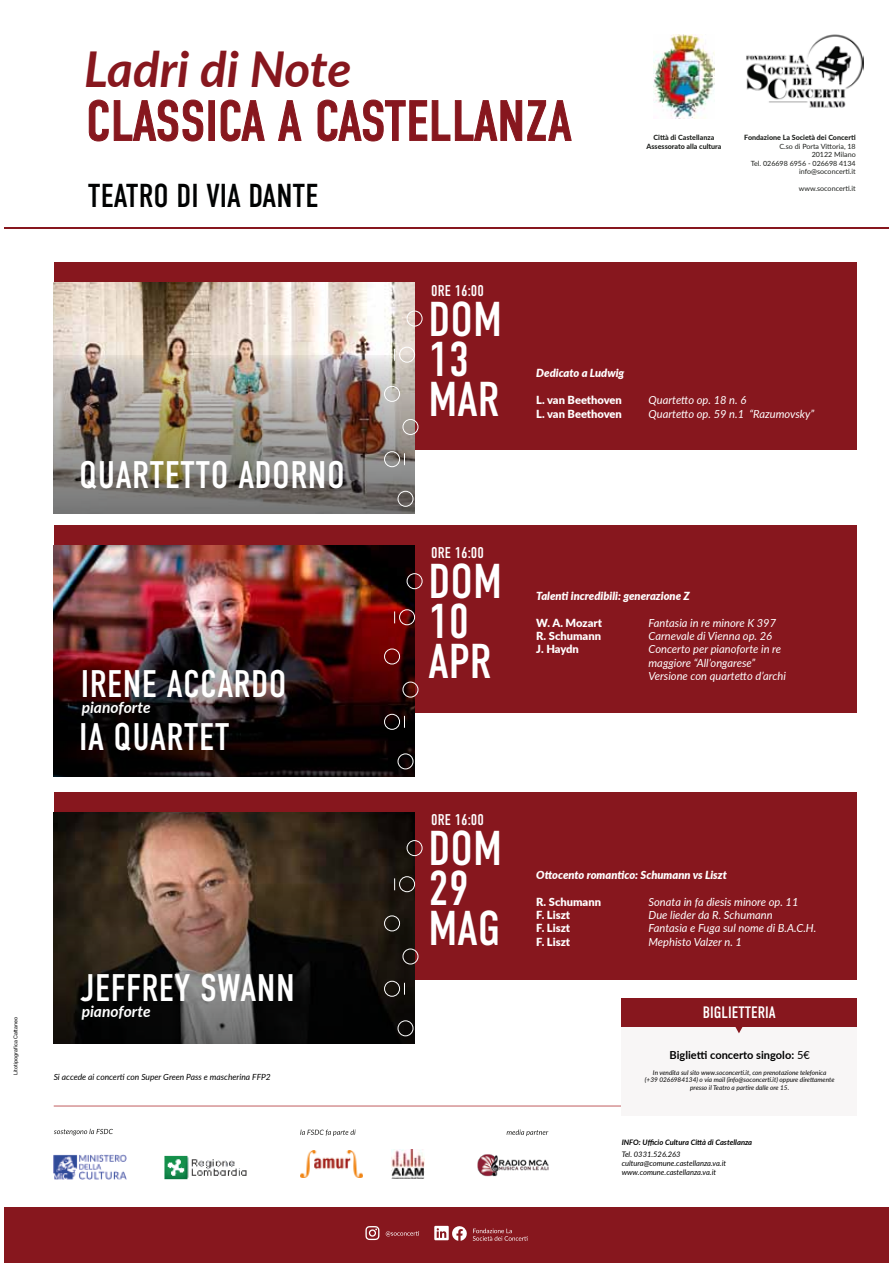
<style>
.page{position:relative;width:893px;height:1263px;background:#fff}
.page>*{position:absolute;margin:0;border:0;box-sizing:border-box;transform-origin:0 0}
.t1{font:56.85px "DIN Condensed";color:#87171e}
.t2{font:italic 700 49.5px "Lato";letter-spacing:-.005em;color:#87171e}
.t3{font:48.9px/39.9px "DIN Condensed";color:#fff}
.t4{font:38.4px "DIN Condensed";letter-spacing:.01em;color:#fff}
.t5{font:33.15px "DIN Condensed";color:#010202}
.t6{font:16.5px "DIN Condensed";color:#fff}
.t7{font:15.6px "DIN Condensed";letter-spacing:.005em;color:#fff}
.t8{font:italic 700 15.6px "Lato";color:#fff}
.t9{font:italic 11.1px/13.4px "Lato";color:#fff}
.t10{font:900 11.1px "Lato";color:#fff}
.t11{font:italic 900 11.1px "Lato";color:#fff}
.t12{font:700 11.1px "Lato";color:#000}
.t13{font:italic 8.4px "Lato";color:#000}
.t14{font:italic 7.5px/9.1px "Lato";color:#000}
.t15{font:italic 700 7.5px "Lato";color:#000}
.t16{font:7.2px/8.6px "Lato";color:#1d1f1c;text-align:right}
.t17{font:800 7.2px/8.6px "Lato";color:#1d1f1c;text-align:center}
.t18{font:italic 6.45px/7.8px "Lato";color:#000;text-align:center}
.t19{font:5.4px "Helvetica Neue";color:#000}
.s1{font-weight:400}
</style>
<div class="page">
<div style="left:4px;top:1207px;width:884px;height:56px;background:#87171e"></div>
<hr style="left:4px;top:227px;width:884px;height:2px;background:#87171e">
<svg style="left:386px;top:1231px;width:33px;height:5px"></svg>
<svg style="left:473px;top:1228px;width:55px;height:13px"></svg>
<svg style="left:365px;top:1226px;width:14px;height:14px"></svg>
<svg style="left:434px;top:1226px;width:33px;height:15px"></svg>
<img style="left:746px;top:34px;width:117px;height:74px">
<img style="left:654px;top:34px;width:60px;height:85px">
<hr style="left:54px;top:1106px;width:785px;height:1px;background:#c05d5f">
<svg style="left:54px;top:1129px;width:59px;height:6px"></svg>
<svg style="left:300px;top:1129px;width:56px;height:7px"></svg>
<img style="left:54px;top:1154px;width:72px;height:25px">
<img style="left:164px;top:1155px;width:83px;height:25px">
<img style="left:391px;top:1149px;width:33px;height:29px">
<img style="left:300px;top:1151px;width:62px;height:26px">
<svg style="left:507px;top:1129px;width:41px;height:7px"></svg>
<img style="left:478px;top:1154px;width:71px;height:22px">
<div style="left:54px;top:262px;width:803px;height:188px;background:#87171e"></div>
<img style="left:54px;top:283px;width:360px;height:72px">
<img style="left:54px;top:355px;width:360px;height:159px">
<div style="left:407px;top:311px;width:16px;height:16px;border:1px solid #fff;border-radius:50%"></div>
<div style="left:399px;top:347px;width:16px;height:16px;border:1px solid #fff;border-radius:50%"></div>
<div style="left:397px;top:491px;width:16px;height:16px;border:1px solid #fff;border-radius:50%"></div>
<div style="left:384px;top:451px;width:16px;height:16px;border:1px solid #fff;border-radius:50%"></div>
<div style="left:402px;top:419px;width:16px;height:16px;border:1px solid #fff;border-radius:50%"></div>
<div style="left:384px;top:386px;width:16px;height:16px;border:1px solid #fff;border-radius:50%"></div>
<svg style="left:394px;top:349px;width:1px;height:12px"></svg>
<svg style="left:404px;top:453px;width:1px;height:12px"></svg>
<div style="left:54px;top:525px;width:803px;height:187px;background:#87171e"></div>
<img style="left:54px;top:545px;width:360px;height:72px">
<img style="left:54px;top:617px;width:360px;height:159px">
<div style="left:407px;top:573px;width:16px;height:16px;border:1px solid #fff;border-radius:50%"></div>
<div style="left:399px;top:609px;width:16px;height:16px;border:1px solid #fff;border-radius:50%"></div>
<div style="left:397px;top:753px;width:16px;height:16px;border:1px solid #fff;border-radius:50%"></div>
<div style="left:384px;top:714px;width:16px;height:16px;border:1px solid #fff;border-radius:50%"></div>
<div style="left:402px;top:682px;width:16px;height:15px;border:1px solid #fff;border-radius:50%"></div>
<div style="left:384px;top:648px;width:16px;height:16px;border:1px solid #fff;border-radius:50%"></div>
<svg style="left:394px;top:611px;width:1px;height:12px"></svg>
<svg style="left:404px;top:716px;width:1px;height:12px"></svg>
<div style="left:54px;top:792px;width:803px;height:187px;background:#87171e"></div>
<img style="left:54px;top:812px;width:360px;height:72px">
<svg style="left:54px;top:884px;width:360px;height:159px;background:#332a23"></svg>
<div style="left:407px;top:840px;width:16px;height:16px;border:1px solid #fff;border-radius:50%"></div>
<div style="left:399px;top:876px;width:16px;height:16px;border:1px solid #fff;border-radius:50%"></div>
<div style="left:397px;top:1020px;width:16px;height:16px;border:1px solid #fff;border-radius:50%"></div>
<div style="left:384px;top:981px;width:16px;height:16px;border:1px solid #fff;border-radius:50%"></div>
<div style="left:402px;top:948px;width:16px;height:16px;border:1px solid #fff;border-radius:50%"></div>
<div style="left:384px;top:915px;width:16px;height:16px;border:1px solid #fff;border-radius:50%"></div>
<svg style="left:394px;top:878px;width:1px;height:12px"></svg>
<svg style="left:404px;top:983px;width:1px;height:12px"></svg>
<svg style="left:88px;top:99px;width:116px;height:43px"></svg>
<div style="left:208px;top:100px;width:7px;height:41px;border:1px solid #87171e"></div>
<svg style="left:220px;top:99px;width:45px;height:43px"></svg>
<svg style="left:278px;top:100px;width:24px;height:41px"></svg>
<svg style="left:317px;top:99px;width:255px;height:43px"></svg>
<div style="left:621px;top:1017px;width:236px;height:98px;background:#f8f6f6"></div>
<div style="left:621px;top:998px;width:236px;height:28px;background:#87171e"></div>
<svg style="left:734px;top:1026px;width:10px;height:7px"></svg>
<p class="t19" style="left:12px;top:1075px;width:59px;rotate:-90deg">Litotipografica Cattaneo</p>
<h2 class="t2" style="left:84px;top:32px;width:269px">Ladri di Note</h2>
<h1 class="t1" style="left:86px;top:89px;width:487px">CLASSICA A CASTELLANZA</h1>
<h3 class="t5" style="left:88px;top:177px;width:232px">TEATRO DI VIA DANTE</h3>
<h3 class="t7" style="left:431px;top:282px;width:54px">0RE 16:00</h3>
<p class="t17" style="left:646px;top:133px;width:77px">Città di Castellanza<br>Assessorato alla cultura</p>
<p class="t17" style="left:744px;top:133px;width:113px">Fondazione La Società dei Concerti</p>
<p class="t16" style="left:751px;top:141px;width:106px">C.so di Porta Vittoria, 18<br>20122 Milano<br>Tel. 026698 6956 - 026698 4134 info@soconcerti.it</p>
<p class="t16" style="left:799px;top:184px;width:58px">www.soconcerti.it</p>
<h3 class="t4" style="left:79px;top:453px;width:267px">QUARTETTO ADORNO</h3>
<h3 class="t4" style="left:81px;top:662px;width:207px">IRENE ACCARDO</h3>
<h3 class="t8" style="left:82px;top:696px;width:71px">pianoforte</h3>
<h3 class="t4" style="left:79px;top:715px;width:152px">IA QUARTET</h3>
<h3 class="t4" style="left:81px;top:966px;width:215px">JEFFREY SWANN</h3>
<h3 class="t8" style="left:82px;top:1000px;width:71px">pianoforte</h3>
<p class="t13" style="left:54px;top:1071px;width:219px">Si accede ai concerti con Super Green Pass e mascherina FFP2</p>
<h3 class="t3" style="left:429px;top:300px;width:75px">DOM<br>13<br>MAR</h3>
<p class="t11" style="left:536px;top:365px;width:90px">Dedicato a Ludwig</p>
<p class="t10" style="left:536px;top:392px;width:87px">L. van Beethoven</p>
<p class="t9" style="left:649px;top:393px;width:99px">Quartetto op. 18 n. 6</p>
<p class="t10" style="left:536px;top:405px;width:87px">L. van Beethoven</p>
<p class="t9" style="left:649px;top:406px;width:167px">Quartetto op. 59 n.1 “Razumovsky”</p>
<h3 class="t7" style="left:431px;top:544px;width:54px">0RE 16:00</h3>
<h3 class="t3" style="left:429px;top:563px;width:75px">DOM<br>10<br>APR</h3>
<p class="t11" style="left:536px;top:588px;width:155px">Talenti incredibili: generazione Z</p>
<p class="t10" style="left:536px;top:614px;width:67px">W. A. Mozart</p>
<p class="t9" style="left:649px;top:615px;width:129px">Fantasia in re minore K 397</p>
<p class="t10" style="left:536px;top:628px;width:66px">R. Schumann</p>
<p class="t9" style="left:649px;top:629px;width:125px">Carnevale di Vienna op. 26</p>
<p class="t10" style="left:536px;top:641px;width:44px">J. Haydn</p>
<p class="t9" style="left:649px;top:642px;width:139px">Concerto per pianoforte in re maggiore “All’ongarese”<br>Versione con quartetto d’archi</p>
<h3 class="t7" style="left:431px;top:811px;width:54px">0RE 16:00</h3>
<h3 class="t3" style="left:429px;top:830px;width:75px">DOM<br>29<br>MAG</h3>
<p class="t11" style="left:536px;top:867px;width:192px">Ottocento romantico: Schumann vs Liszt</p>
<p class="t10" style="left:536px;top:893px;width:66px">R. Schumann</p>
<p class="t9" style="left:649px;top:894px;width:151px">Sonata in fa diesis minore op. 11</p>
<p class="t10" style="left:536px;top:907px;width:35px">F. Liszt</p>
<p class="t9" style="left:649px;top:908px;width:126px">Due lieder da R. Schumann</p>
<p class="t10" style="left:536px;top:920px;width:35px">F. Liszt</p>
<p class="t9" style="left:649px;top:921px;width:169px">Fantasia e Fuga sul nome di B.A.C.H.</p>
<p class="t10" style="left:536px;top:933px;width:35px">F. Liszt</p>
<p class="t9" style="left:649px;top:935px;width:95px">Mephisto Valzer n. 1</p>
<h3 class="t6" style="left:703px;top:1003px;width:74px">BIGLIETTERIA</h3>
<p class="t12" style="left:670px;top:1047px;width:142px">Biglietti concerto singolo: <span class="s1">5€</span></p>
<p class="t18" style="left:645px;top:1068px;width:191px">In vendita sul sito www.soconcerti.it, con prenotazione telefonica<br>(+39 0266984134) o via mail (info@soconcerti.it) oppure direttamente presso il Teatro a partire dalle ore 15.</p>
<p class="t15" style="left:622px;top:1137px;width:132px">INFO: Ufficio Cultura Città di Castellanza</p>
<p class="t14" style="left:622px;top:1149px;width:106px">Tel. 0331.526.263 cultura@comune.castellanza.va.it www.comune.castellanza.va.it</p>
</div>
